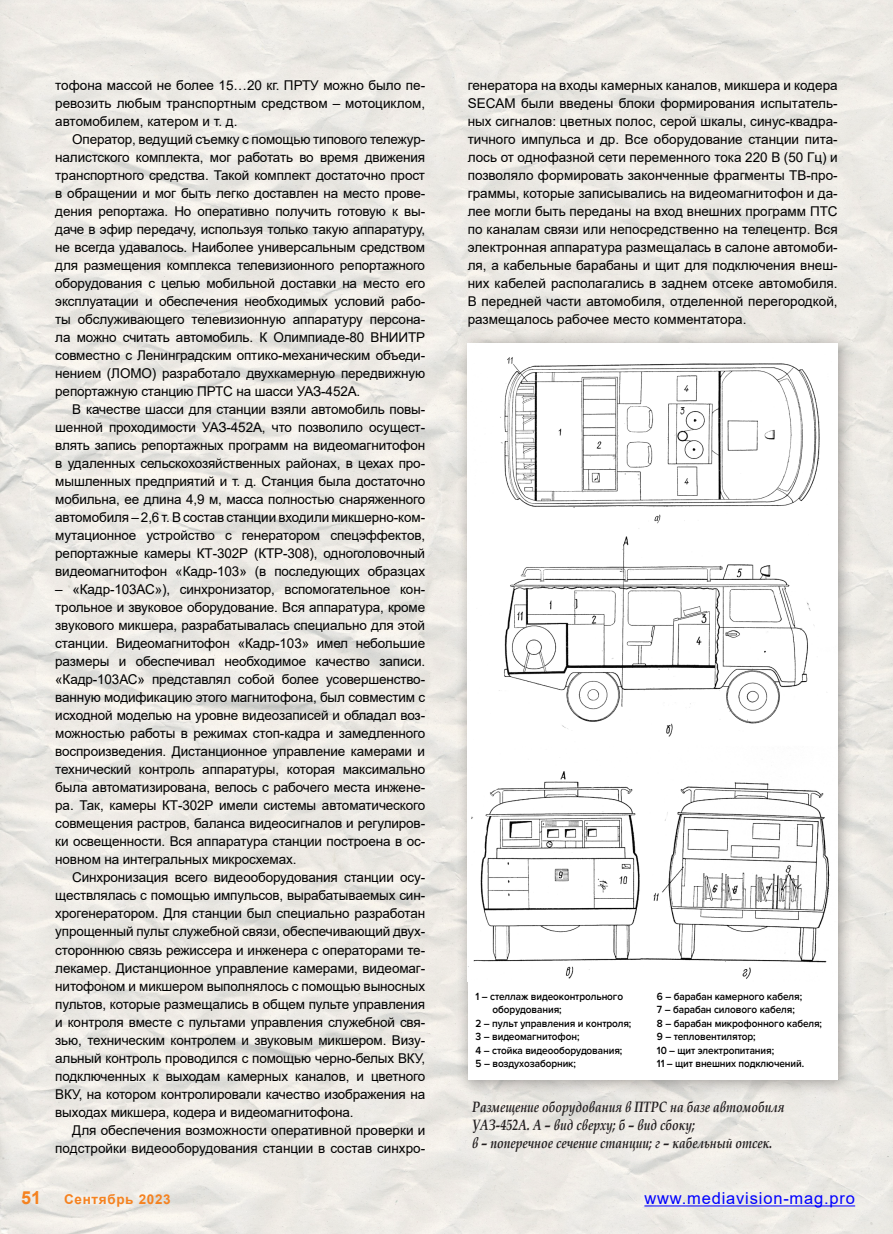
<style>
.page{position:relative;width:893px;height:1234px;background:#fff}
.page>*{position:absolute;margin:0;border:0;box-sizing:border-box;transform-origin:0 0}
.t1{font:700 18px "Arial";color:#f58220}
.t2{font:16.5px "Arial";letter-spacing:.05em;color:#00f}
.t3{font:italic 700 15px/18px "Book Antiqua";color:#231f20;scale:.8 1}
.t4{font:13.5px/18px "Arial";letter-spacing:-.01em;color:#000;text-align:justify}
.t5{font:700 13.5px "Arial";letter-spacing:.05em;color:#f58220}
.t6{font:600 10.8px/13.5px "Proxima Nova";letter-spacing:-.01em;color:#000;scale:.93 1}
</style>
<div class="page">
<div style="left:456px;top:331px;width:398px;height:764px;background:#231f20;opacity:.4"></div>
<div style="left:468px;top:343px;width:370px;height:736px;background:#fff"></div>
<img style="left:468px;top:357px;width:362px;height:622px">
<hr style="left:644px;top:1205px;width:211px;height:1px;background:#00f">
<p class="t4" style="left:55px;top:76px;width:371px">тофона массой не более 15…20 кг. ПРТУ можно было пе&shy;ревозить любым транспортным средством – мотоциклом, автомобилем, катером и т. д.</p>
<p class="t4" style="left:55px;top:130px;width:371px;text-indent:17px">Оператор, ведущий съемку с помощью типового тележур&shy;налистского комплекта, мог работать во время движения транспортного средства. Такой комплект достаточно прост в обращении и мог быть легко доставлен на место прове&shy;дения репортажа. Но оперативно получить готовую к вы&shy;даче в эфир передачу, используя только такую аппаратуру, не всегда удавалось. Наиболее универсальным средством для размещения комплекса телевизионного репортажного оборудования с целью мобильной доставки на место его эксплуатации и обеспечения необходимых условий рабо&shy;ты обслуживающего телевизионную аппаратуру персона&shy;ла можно считать автомобиль. К Олимпиаде-80 ВНИИТР совместно с Ленинградским оптико-механическим объеди&shy;нением (ЛОМО) разработало двухкамерную передвижную репортажную станцию ПРТС на шасси УАЗ-452А.</p>
<p class="t4" style="left:55px;top:400px;width:371px;text-indent:17px">В качестве шасси для станции взяли автомобиль повы&shy;шенной проходимости УАЗ-452А, что позволило осущест&shy;влять запись репортажных программ на видеомагнитофон в удаленных сельскохозяйственных районах, в цехах про&shy;мышленных предприятий и т. д. Станция была достаточно мобильна, ее длина 4,9 м, масса полностью снаряженного автомобиля – 2,6 т. В состав станции входили микшерно-ком&shy;мутационное устройство с генератором спецэффектов, репортажные камеры КТ-302Р (КТР-308), одноголовочный видеомагнитофон «Кадр-103» (в последующих образцах</p>
<p class="t4" style="left:55px;top:580px;width:371px">– «Кадр-103АС»), синхронизатор, вспомогательное кон&shy;трольное и звуковое оборудование. Вся аппаратура, кроме звукового микшера, разрабатывалась специально для этой станции. Видеомагнитофон «Кадр-103» имел небольшие размеры и обеспечивал необходимое качество записи. «Кадр-103АС» представлял собой более усовершенство&shy;ванную модификацию этого магнитофона, был совместим с исходной моделью на уровне видеозаписей и обладал воз&shy;можностью работы в режимах стоп-кадра и замедленного воспроизведения. Дистанционное управление камерами и технический контроль аппаратуры, которая максимально была автоматизирована, велось с рабочего места инжене&shy;ра. Так, камеры КТ-302Р имели системы автоматического совмещения растров, баланса видеосигналов и регулиров&shy;ки освещенности. Вся аппаратура станции построена в ос&shy;новном на интегральных микросхемах.</p>
<p class="t4" style="left:55px;top:868px;width:371px;text-indent:17px">Синхронизация всего видеооборудования станции осу&shy;ществлялась с помощью импульсов, вырабатываемых син&shy;хрогенератором. Для станции был специально разработан упрощенный пульт служебной связи, обеспечивающий двух&shy;стороннюю связь режиссера и инженера с операторами те&shy;лекамер. Дистанционное управление камерами, видеомаг&shy;нитофоном и микшером выполнялось с помощью выносных пультов, которые размещались в общем пульте управления и контроля вместе с пультами управления служебной свя&shy;зью, техническим контролем и звуковым микшером. Визу&shy;альный контроль проводился с помощью черно-белых ВКУ, подключенных к выходам камерных каналов, и цветного ВКУ, на котором контролировали качество изображения на выходах микшера, кодера и видеомагнитофона.</p>
<p class="t4" style="left:55px;top:1120px;width:371px;text-align:right">Для обеспечения возможности оперативной проверки и подстройки видеооборудования станции в состав синхро-</p>
<p class="t4" style="left:468px;top:76px;width:371px">генератора на входы камерных каналов, микшера и кодера SECAM были введены блоки формирования испытатель&shy;ных сигналов: цветных полос, серой шкалы, синус-квадра&shy;тичного импульса и др. Все оборудование станции пита&shy;лось от однофазной сети переменного тока 220 В (50 Гц) и позволяло формировать законченные фрагменты ТВ-про&shy;граммы, которые записывались на видеомагнитофон и да&shy;лее могли быть переданы на вход внешних программ ПТС по каналам связи или непосредственно на телецентр. Вся электронная аппаратура размещалась в салоне автомоби&shy;ля, а кабельные барабаны и щит для подключения внеш&shy;них кабелей располагались в заднем отсеке автомобиля.<br>В передней части автомобиля, отделенной перегородкой, размещалось рабочее место комментатора.</p>
<p class="t6" style="left:657px;top:989px;width:179px">6 – барабан камерного кабеля;<br>7 – барабан силового кабеля;<br>8 – барабан микрофонного кабеля;<br>9 – тепловентилятор;<br>10 – щит электропитания;<br>11 – щит внешних подключений.</p>
<p class="t3" style="left:472px;top:1097px;width:392px">Размещение оборудования в ПТРС на базе автомобиля<br>УАЗ-452А. А – вид сверху; б – вид сбоку;<br>в – поперечное сечение станции; г – кабельный отсек.</p>
<p class="t6" style="left:476px;top:989px;width:160px">1 – стеллаж видеоконтрольного</p>
<p class="t6" style="left:493px;top:1003px;width:76px">оборудования;</p>
<p class="t6" style="left:476px;top:1016px;width:169px">2 – пульт управления и контроля;</p>
<p class="t6" style="left:476px;top:1030px;width:113px">3 – видеомагнитофон;</p>
<p class="t6" style="left:476px;top:1043px;width:159px">4 – стойка видеооборудования;</p>
<p class="t6" style="left:476px;top:1057px;width:109px">5 – воздухозаборник;</p>
<h1 class="t1" style="left:21px;top:1184px;width:22px">51</h1>
<p class="t5" style="left:64px;top:1189px;width:108px">Сентябрь 2023</p>
<p class="t2" style="left:644px;top:1186px;width:212px">www.mediavision-mag.pro</p>
</div>
